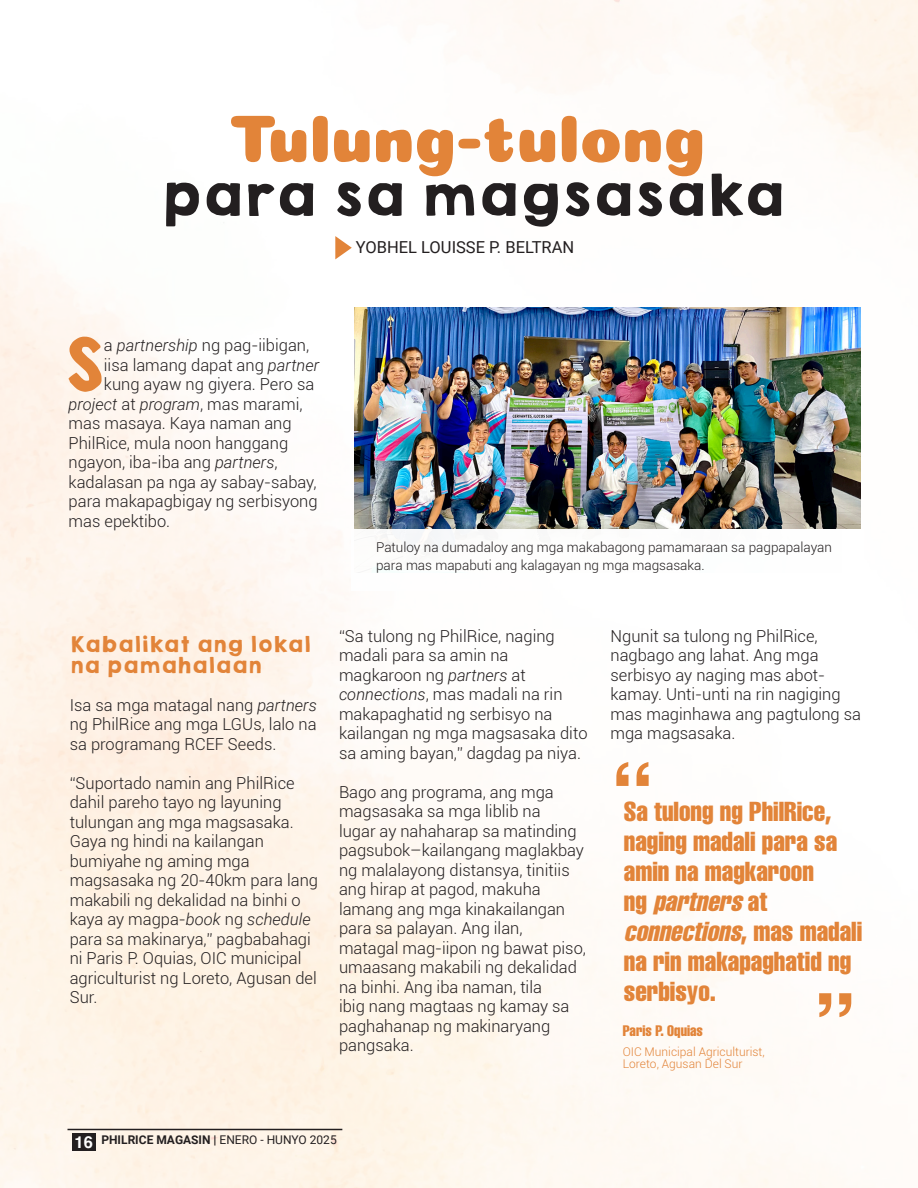
<style>
.page{position:relative;width:918px;height:1188px;background:#fff}
.page>*{position:absolute;margin:0;border:0;box-sizing:border-box;transform-origin:0 0}
.Open_Quote{font:700 87px "Helvetica";color:#e28439}
.t1{font:67.5px "Coiny";color:#e28439}
.Body_Text{font:64.35px "KGHAPPY Solid";color:#e28439}
.t2{font:51px "KGHAPPY Solid";color:#231f20}
.Pull_Quote{font:extra-condensed 27px/30px "Helvetica";color:#e28439}
.Bold_Text_2{font:19.5px/21px "KGHAPPY Solid";letter-spacing:.02em;color:#e28439}
.Body_Text-2{font:300 16.5px/19.5px "Roboto";color:#231f20}
.Body_Text-3{font:italic 300 16.5px "Roboto";color:#231f20}
.By_Line{font:16.5px "Roboto";color:#231f20}
.Nameplate_Quote{font:extra-condensed 15px "Helvetica";color:#e28439}
.Body_Text-4{font:300 13.5px/18px "Roboto";color:#231f20}
.Body_Text-5{font:300 12px "Roboto";color:#e28439}
.t3{font:700 12px "Roboto";color:#231f20}
.s1{font-style:italic}
.s2{font-style:normal}
.s3{color:#fff}
.s4{font-family:"Helvetica";font-size:16.5px;color:#fff}
.s5{font-weight:400}
</style>
<div class="page">
<img style="left:0;top:0;width:918px;height:1188px">
<img style="left:355px;top:308px;width:505px;height:221px">
<div style="left:352px;top:529px;width:512px;height:62px;background:#fff"></div>
<svg style="left:335px;top:236px;width:17px;height:23px"></svg>
<hr style="left:68px;top:1129px;width:274px;height:1px;background:#231f20">
<div style="left:72px;top:1133px;width:23px;height:17px;background:#231f20"></div>
<p class="t1" style="left:228px;top:99px;width:479px">Tulung-tulong</p>
<p class="t2" style="left:160px;top:156px;width:625px">para sa magsasaka</p>
<p class="By_Line" style="left:356px;top:236px;width:220px">YOBHEL LOUISSE P. BELTRAN</p>
<p class="Body_Text" style="left:61px;top:315px;width:44px">S</p>
<p class="Body_Text-2" style="left:104px;top:335px;width:207px">a <span class="s1">partnership</span> ng pag-iibigan,</p>
<p class="Body_Text-2" style="left:104px;top:355px;width:217px">iisa lamang dapat ang <span class="s1">partner</span></p>
<p class="Body_Text-2" style="left:104px;top:374px;width:212px">kung ayaw ng giyera. Pero sa</p>
<p class="Body_Text-3" style="left:69px;top:392px;width:236px">project <span class="s2">at</span> program<span class="s2">, mas marami,</span></p>
<p class="Body_Text-2" style="left:69px;top:413px;width:225px">mas masaya. Kaya naman ang</p>
<p class="Body_Text-2" style="left:69px;top:433px;width:221px">PhilRice, mula noon hanggang</p>
<p class="Body_Text-2" style="left:69px;top:452px;width:211px">ngayon, iba-iba ang <span class="s1">partners</span>,</p>
<p class="Body_Text-2" style="left:69px;top:472px;width:250px">kadalasan pa nga ay sabay-sabay,</p>
<p class="Body_Text-2" style="left:69px;top:491px;width:250px">para makapagbigay ng serbisyong</p>
<p class="Body_Text-2" style="left:69px;top:511px;width:103px">mas epektibo.</p>
<p class="Body_Text-4" style="left:376px;top:538px;width:457px">Patuloy na dumadaloy ang mga makabagong pamamaraan sa pagpapalayan para mas mapabuti ang kalagayan ng mga magsasaka.</p>
<p class="Bold_Text_2" style="left:70px;top:634px;width:242px">Kabalikat ang lokal na pamahalaan</p>
<p class="Body_Text-2" style="left:70px;top:695px;width:249px;text-align:justify">Isa sa mga matagal nang <span class="s1">partners </span>ng PhilRice ang mga LGUs, lalo na sa programang RCEF Seeds.</p>
<p class="Body_Text-2" style="left:70px;top:773px;width:250px">“Suportado namin ang PhilRice dahil pareho tayo ng layuning tulungan ang mga magsasaka.<br>Gaya ng hindi na kailangan bumiyahe ng aming mga magsasaka ng 20-40km para lang makabili ng dekalidad na binhi o kaya ay magpa-<span class="s1">book</span> ng <span class="s1">schedule </span>para sa makinarya,” pagbabahagi ni Paris P. Oquias, OIC municipal agriculturist ng Loreto, Agusan del<br>Sur.</p>
<p class="Body_Text-2" style="left:339px;top:626px;width:250px">“Sa tulong ng PhilRice, naging madali para sa amin na magkaroon ng <span class="s1">partners</span> at <span class="s1">connections</span>, mas madali na rin makapaghatid ng serbisyo na kailangan ng mga magsasaka dito sa aming bayan,” dagdag pa niya.</p>
<p class="Body_Text-2" style="left:339px;top:782px;width:249px">Bago ang programa, ang mga magsasaka sa mga liblib na<br>lugar ay nahaharap sa matinding pagsubok–kailangang maglakbay ng malalayong distansya, tinitiis ang hirap at pagod, makuha lamang ang mga kinakailangan para sa palayan. Ang ilan, matagal mag-iipon ng bawat piso, umaasang makabili ng dekalidad na binhi. Ang iba naman, tila<br>ibig nang magtaas ng kamay sa paghahanap ng makinaryang pangsaka.</p>
<p class="Body_Text-2" style="left:610px;top:626px;width:252px">Ngunit sa tulong ng PhilRice, nagbago ang lahat. Ang mga serbisyo ay naging mas abot&shy;kamay. Unti-unti na rin nagiging mas maginhawa ang pagtulong sa mga magsasaka.<span class="s3">.</span></p>
<p class="Open_Quote" style="left:610px;top:742px;width:45px">“</p>
<p class="Pull_Quote" style="left:624px;top:796px;width:240px">Sa tulong ng PhilRice, naging madali para sa amin na magkaroon<br>n g <span class="s1">partners</span>a t <span class="s1">connections</span>, m a s m a d a l i na rin makapaghatid ng serbisyo.</p>
<p class="Nameplate_Quote" style="left:623px;top:1021px;width:82px">Paris P. Oquias</p>
<p class="Body_Text-5" style="left:623px;top:1043px;width:144px">OIC Municipal Agriculturist,</p>
<p class="Body_Text-5" style="left:623px;top:1055px;width:122px">Loreto, Agusan Del Sur</p>
<p class="Open_Quote" style="left:813px;top:972px;width:45px">”</p>
<p class="t3" style="left:75px;top:1131px;width:264px"><span class="s4">16</span> PHILRICE MAGASIN | <span class="s5">ENERO - HUNYO 2025</span></p>
</div>
